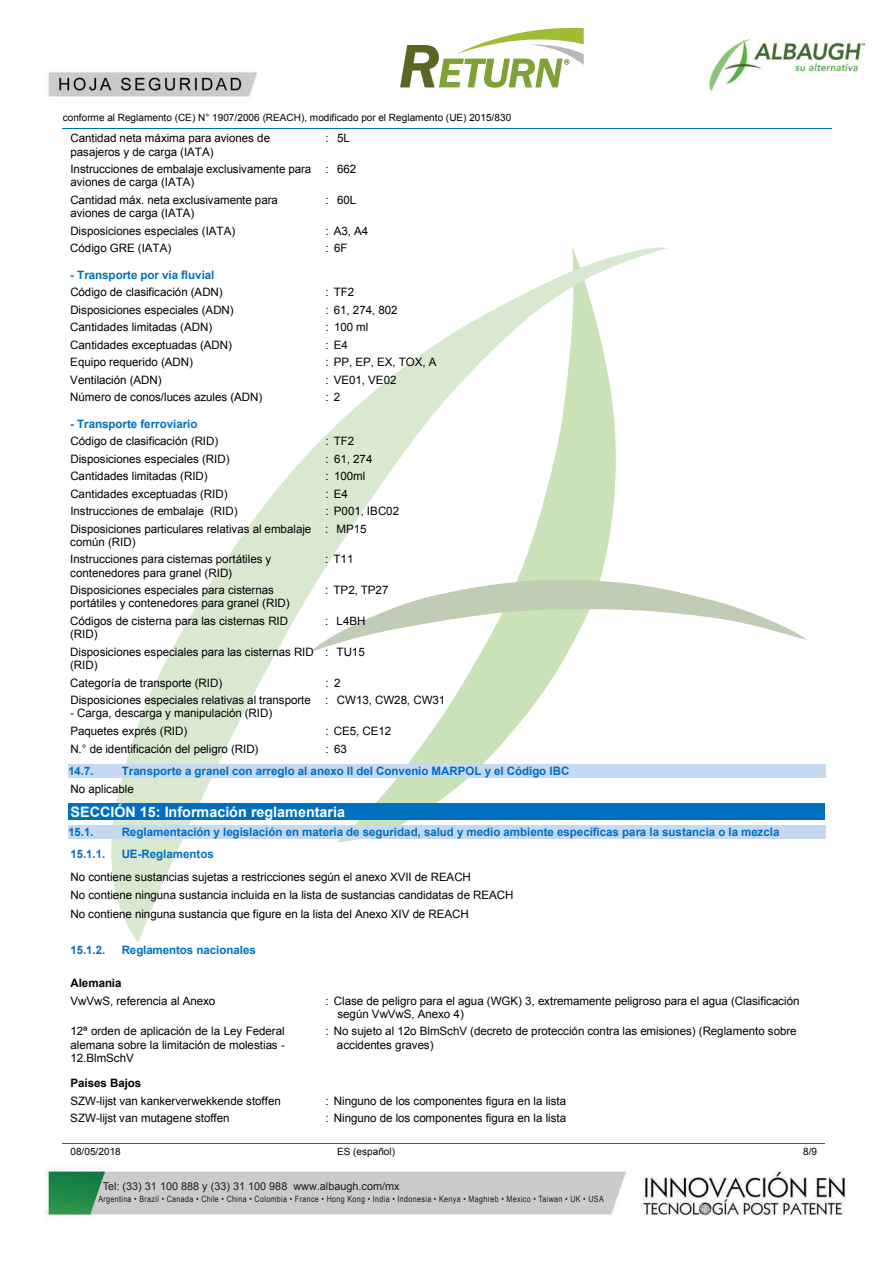
<style>
.page{position:relative;width:894px;height:1264px;background:#fff}
.page>*{position:absolute;margin:0;border:0;box-sizing:border-box;transform-origin:0 0}
.t1{font:700 14.25px "Arial";color:#fff}
.t2{font:11.55px/13.2px "Arial";letter-spacing:-.005em;color:#000}
.t3{font:700 11.55px "Arial";color:#006fc0}
.t4{font:700 11.55px "Arial";letter-spacing:-.005em;color:#000}
.t5{font:10.8px "Arial";color:#1d1d1b}
.t6{font:10.05px "Arial";letter-spacing:-.005em;color:#000}
.t7{font:8.7px "Arial Narrow";letter-spacing:.04em;color:#1d1d1b}
</style>
<div class="page">
<img style="left:44px;top:1143px;width:802px;height:78px">
<img style="left:48px;top:28px;width:817px;height:101px">
<svg style="left:400px;top:27px;width:183px;height:61px"></svg>
<svg style="left:111px;top:247px;width:556px;height:695px"></svg>
<svg style="left:310px;top:579px;width:497px;height:73px"></svg>
<hr style="left:62px;top:128px;width:769px;height:1px;background:#006fc0">
<hr style="left:63px;top:1142px;width:761px;height:1px;background:#006fc0">
<div style="left:68px;top:764px;width:757px;height:13px;background:#c5d9f0"></div>
<div style="left:68px;top:803px;width:757px;height:17px;background:#006fc0"></div>
<div style="left:68px;top:824px;width:757px;height:14px;background:#c5d9f0"></div>
<p class="t6" style="left:63px;top:111px;width:450px">conforme al Reglamento (CE) N° 1907/2006 (REACH), modificado por el Reglamento (UE) 2015/830</p>
<p class="t2" style="left:70px;top:132px;width:201px">Cantidad neta máxima para aviones de pasajeros y de carga (IATA)</p>
<p class="t2" style="left:70px;top:163px;width:242px">Instrucciones de embalaje exclusivamente para aviones de carga (IATA)</p>
<p class="t2" style="left:70px;top:193px;width:209px">Cantidad máx. neta exclusivamente para aviones de carga (IATA)</p>
<p class="t2" style="left:325px;top:132px;width:26px">: 5L</p>
<p class="t2" style="left:325px;top:163px;width:32px">: 662</p>
<p class="t2" style="left:325px;top:193px;width:32px">: 60L</p>
<p class="t2" style="left:70px;top:224px;width:166px">Disposiciones especiales (IATA)</p>
<p class="t2" style="left:325px;top:224px;width:44px">: A3, A4</p>
<p class="t2" style="left:70px;top:242px;width:102px">Código GRE (IATA)</p>
<p class="t2" style="left:325px;top:242px;width:24px">: 6F</p>
<p class="t3" style="left:70px;top:267px;width:145px">- Transporte por vía fluvial</p>
<p class="t2" style="left:70px;top:285px;width:154px">Código de clasificación (ADN)</p>
<p class="t2" style="left:325px;top:285px;width:30px">: TF2</p>
<p class="t2" style="left:70px;top:303px;width:165px">Disposiciones especiales (ADN)</p>
<p class="t2" style="left:325px;top:303px;width:74px">: 61, 274, 802</p>
<p class="t2" style="left:70px;top:320px;width:143px">Cantidades limitadas (ADN)</p>
<p class="t2" style="left:325px;top:320px;width:45px">: 100 ml</p>
<p class="t2" style="left:70px;top:338px;width:163px">Cantidades exceptuadas (ADN)</p>
<p class="t2" style="left:325px;top:338px;width:24px">: E4</p>
<p class="t2" style="left:70px;top:355px;width:124px">Equipo requerido (ADN)</p>
<p class="t2" style="left:325px;top:355px;width:113px">: PP, EP, EX, TOX, A</p>
<p class="t2" style="left:70px;top:373px;width:93px">Ventilación (ADN)</p>
<p class="t2" style="left:325px;top:373px;width:73px">: VE01, VE02</p>
<p class="t2" style="left:70px;top:390px;width:193px">Número de conos/luces azules (ADN)</p>
<p class="t2" style="left:325px;top:390px;width:17px">: 2</p>
<p class="t3" style="left:70px;top:416px;width:129px">- Transporte ferroviario</p>
<p class="t2" style="left:70px;top:434px;width:149px">Código de clasificación (RID)</p>
<p class="t2" style="left:325px;top:434px;width:30px">: TF2</p>
<p class="t2" style="left:70px;top:452px;width:161px">Disposiciones especiales (RID)</p>
<p class="t2" style="left:325px;top:452px;width:48px">: 61, 274</p>
<p class="t2" style="left:70px;top:469px;width:139px">Cantidades limitadas (RID)</p>
<p class="t2" style="left:325px;top:469px;width:41px">: 100ml</p>
<p class="t2" style="left:70px;top:487px;width:159px">Cantidades exceptuadas (RID)</p>
<p class="t2" style="left:325px;top:487px;width:24px">: E4</p>
<p class="t2" style="left:70px;top:504px;width:169px">Instrucciones de embalaje (RID)</p>
<p class="t2" style="left:325px;top:504px;width:75px">: P001, IBC02</p>
<p class="t2" style="left:70px;top:522px;width:242px">Disposiciones particulares relativas al embalaje común (RID)</p>
<p class="t2" style="left:70px;top:553px;width:202px">Instrucciones para cisternas portátiles y contenedores para granel (RID)</p>
<p class="t2" style="left:70px;top:583px;width:221px">Disposiciones especiales para cisternas portátiles y contenedores para granel (RID)</p>
<p class="t2" style="left:70px;top:614px;width:219px">Códigos de cisterna para las cisternas RID (RID)</p>
<p class="t2" style="left:70px;top:645px;width:245px">Disposiciones especiales para las cisternas RID (RID)</p>
<p class="t2" style="left:325px;top:522px;width:43px">: MP15</p>
<p class="t2" style="left:325px;top:553px;width:30px">: T11</p>
<p class="t2" style="left:325px;top:583px;width:65px">: TP2, TP27</p>
<p class="t2" style="left:325px;top:614px;width:42px">: L4BH</p>
<p class="t2" style="left:325px;top:645px;width:41px">: TU15</p>
<p class="t2" style="left:70px;top:676px;width:154px">Categoría de transporte (RID)</p>
<p class="t2" style="left:325px;top:676px;width:17px">: 2</p>
<p class="t2" style="left:70px;top:693px;width:242px">Disposiciones especiales relativas al transporte</p>
<p class="t2" style="left:70px;top:706px;width:203px">- Carga, descarga y manipulación (RID)</p>
<p class="t2" style="left:325px;top:693px;width:122px">: CW13, CW28, CW31</p>
<p class="t2" style="left:70px;top:724px;width:118px">Paquetes exprés (RID)</p>
<p class="t2" style="left:325px;top:724px;width:67px">: CE5, CE12</p>
<p class="t2" style="left:70px;top:742px;width:189px">N.° de identificación del peligro (RID)</p>
<p class="t2" style="left:325px;top:742px;width:23px">: 63</p>
<p class="t3" style="left:68px;top:763px;width:27px">14.7.</p>
<p class="t3" style="left:122px;top:763px;width:449px">Transporte a granel con arreglo al anexo II del Convenio MARPOL y el Código IBC</p>
<p class="t2" style="left:71px;top:782px;width:65px">No aplicable</p>
<p class="t1" style="left:71px;top:802px;width:276px">SECCIÓN 15: Información reglamentaria</p>
<p class="t3" style="left:68px;top:824px;width:27px">15.1.</p>
<p class="t3" style="left:122px;top:824px;width:659px">Reglamentación y legislación en materia de seguridad, salud y medio ambiente específicas para la sustancia o la mezcla</p>
<p class="t3" style="left:71px;top:846px;width:36px">15.1.1.</p>
<p class="t3" style="left:122px;top:846px;width:94px">UE-Reglamentos</p>
<p class="t2" style="left:70px;top:868px;width:444px;line-height:17.7px">No contiene sustancias sujetas a restricciones según el anexo XVII de REACH<br>No contiene ninguna sustancia incluida en la lista de sustancias candidatas de REACH</p>
<p class="t2" style="left:70px;top:907px;width:400px">No contiene ninguna sustancia que figure en la lista del Anexo XIV de REACH</p>
<p class="t3" style="left:71px;top:942px;width:36px">15.1.2.</p>
<p class="t3" style="left:122px;top:942px;width:136px">Reglamentos nacionales</p>
<p class="t4" style="left:70px;top:975px;width:53px">Alemania</p>
<p class="t2" style="left:70px;top:993px;width:146px">VwVwS, referencia al Anexo</p>
<p class="t2" style="left:337px;top:993px;width:463px;text-indent:-12px">: Clase de peligro para el agua (WGK) 3, extremamente peligroso para el agua (Clasificación según VwVwS, Anexo 4)</p>
<p class="t2" style="left:70px;top:1024px;width:216px;text-align:justify">12ª orden de aplicación de la Ley Federal alemana sobre la limitación de molestias - 12.BlmSchV</p>
<p class="t4" style="left:70px;top:1075px;width:72px">Países Bajos</p>
<p class="t2" style="left:337px;top:1024px;width:461px;text-indent:-12px">: No sujeto al 12o BlmSchV (decreto de protección contra las emisiones) (Reglamento sobre accidentes graves)</p>
<p class="t2" style="left:70px;top:1093px;width:212px">SZW-lijst van kankerverwekkende stoffen</p>
<p class="t2" style="left:325px;top:1093px;width:242px">: Ninguno de los componentes figura en la lista</p>
<p class="t2" style="left:70px;top:1111px;width:161px">SZW-lijst van mutagene stoffen</p>
<p class="t2" style="left:325px;top:1111px;width:242px">: Ninguno de los componentes figura en la lista</p>
<p class="t6" style="left:71px;top:1144px;width:52px">08/05/2018</p>
<p class="t6" style="left:337px;top:1144px;width:59px">ES (español)</p>
<p class="t6" style="left:803px;top:1144px;width:15px">8/9</p>
<p class="t5" style="left:103px;top:1178px;width:298px">Tel: (33) 31 100 888 y (33) 31 100 988 www.albaugh.com/mx</p>
<p class="t7" style="left:98px;top:1192px;width:507px">Argentina • Brazil • Canada • Chile • China • Colombia • France • Hong Kong • India • Indonesia • Kenya • Maghreb • Mexico • Taiwan • UK • USA</p>
</div>
